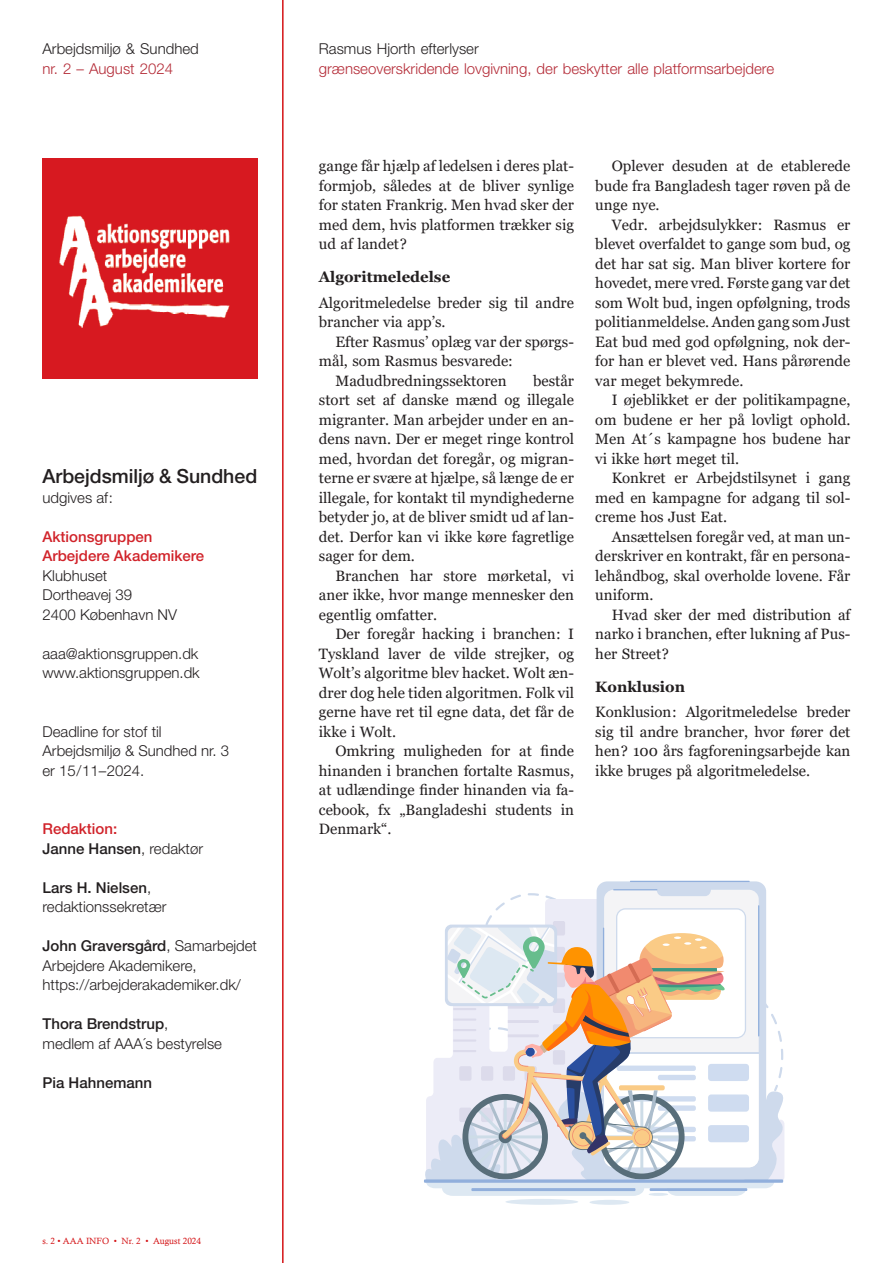
<style>
.page{position:relative;width:893px;height:1263px;background:#fff}
.page>*{position:absolute;margin:0;border:0;box-sizing:border-box;transform-origin:0 0}
.t1{font:500 19.5px "Helvetica Neue LT Std";color:#231f20}
.broedtekst_indryk{font:15px/19.5px "Georgia";color:#231f20;text-align:justify}
.broedtekst{font:300 15px/19.5px "Helvetica Neue LT Std";color:#231f20}
.broedtekst-2{font:15px/19.5px "Georgia";color:#231f20}
.broedtekst-3{font:300 15px "Helvetica Neue LT Std";color:#b42b37}
.t2{font:500 15px "Helvetica Neue LT Std";color:#231f20}
.t3{font:500 15px "Helvetica Neue LT Std";color:#d1232a}
.mellemrubrik{font:700 15px "Georgia";color:#231f20}
.t4{font:9px "Calisto";color:#d41316}
.s1{font-weight:300}
.s2{font-weight:500}
</style>
<div class="page">
<div style="left:597px;top:881px;width:169px;height:298px;background:#cedaec;border-radius:10px"></div>
<hr style="left:630px;top:881px;width:120px;height:1px;background:#91afdc">
<hr style="left:613px;top:889px;width:44px;height:1px;background:#91afdc">
<svg style="left:425px;top:890px;width:359px;height:306px"></svg>
<div style="left:505px;top:1199px;width:73px;height:6px;background:#dde8f2;border-radius:50%"></div>
<div style="left:589px;top:1200px;width:40px;height:5px;background:#dde8f2;border-radius:50%"></div>
<hr style="left:649px;top:1193px;width:19px;height:3px;background:#dde8f2;border-radius:50%">
<svg style="left:424px;top:1179px;width:359px;height:4px"></svg>
<hr style="left:471px;top:1188px;width:164px;height:3px;background:#91afdc">
<hr style="left:650px;top:1188px;width:97px;height:3px;background:#91afdc">
<hr style="left:282px;top:0;width:2px;height:1263px;background:#d41316">
<img style="left:43px;top:159px;width:214px;height:219px">
<p class="broedtekst" style="left:43px;top:39px;width:158px">Arbejdsmiljø &amp; Sundhed</p>
<p class="broedtekst-3" style="left:43px;top:59px;width:132px">nr. 2 – August 2024</p>
<p class="t1" style="left:43px;top:464px;width:216px">Arbejdsmiljø &amp; Sundhed</p>
<p class="broedtekst" style="left:43px;top:487px;width:72px">udgives af:</p>
<p class="t3" style="left:43px;top:527px;width:112px">Aktionsgruppen</p>
<p class="t3" style="left:43px;top:547px;width:163px">Arbejdere Akademikere</p>
<p class="broedtekst" style="left:43px;top:565px;width:66px">Klubhuset</p>
<p class="broedtekst" style="left:43px;top:585px;width:91px">Dortheavej 39</p>
<p class="broedtekst" style="left:43px;top:604px;width:136px">2400 København NV</p>
<p class="broedtekst" style="left:43px;top:643px;width:157px">aaa@aktionsgruppen.dk</p>
<p class="broedtekst" style="left:43px;top:663px;width:159px">www.aktionsgruppen.dk</p>
<p class="broedtekst" style="left:43px;top:721px;width:121px">Deadline for stof til</p>
<p class="broedtekst" style="left:43px;top:741px;width:188px">Arbejdsmiljø &amp; Sundhed nr. 3</p>
<p class="broedtekst" style="left:43px;top:760px;width:103px">er 15/11–2024.</p>
<p class="t3" style="left:43px;top:820px;width:76px">Redaktion:</p>
<p class="t2" style="left:43px;top:839px;width:162px">Janne Hansen<span class="s1">, redaktør</span></p>
<p class="t2" style="left:43px;top:878px;width:110px">Lars H. Nielsen<span class="s1">,</span></p>
<p class="broedtekst" style="left:43px;top:897px;width:125px">redaktionssekretær</p>
<p class="broedtekst" style="left:43px;top:936px;width:216px"><span class="s2">John Graversgård</span>, Samarbejdet<br>Arbejdere Akademikere,</p>
<p class="broedtekst" style="left:43px;top:975px;width:200px">https://arbejderakademiker.dk/</p>
<p class="t2" style="left:43px;top:1015px;width:127px">Thora Brendstrup<span class="s1">,</span></p>
<p class="broedtekst" style="left:43px;top:1033px;width:181px">medlem af AAA´s bestyrelse</p>
<p class="t2" style="left:43px;top:1073px;width:111px">Pia Hahnemann</p>
<p class="t4" style="left:43px;top:1235px;width:160px">s. 2 • AAA INFO • Nr. 2 • August 2024</p>
<p class="broedtekst" style="left:319px;top:39px;width:161px">Rasmus Hjorth efterlyser</p>
<p class="broedtekst-3" style="left:319px;top:59px;width:457px">grænseoverskridende lovgivning, der beskytter alle platformsarbejdere</p>
<p class="broedtekst_indryk" style="left:319px;top:156px;width:257px">gange får hjælp af ledelsen i deres plat&shy;formjob, således at de bliver synlige for staten Frankrig. Men hvad sker der med dem, hvis platformen trækker sig ud af landet?</p>
<p class="mellemrubrik" style="left:319px;top:267px;width:133px">Algoritmeledelse</p>
<p class="broedtekst-2" style="left:319px;top:293px;width:257px">Algoritmeledelse breder sig til andre brancher via app’s.</p>
<p class="broedtekst_indryk" style="left:319px;top:332px;width:257px;text-indent:16px">Efter Rasmus’ oplæg var der spørgs&shy;mål, som Rasmus besvarede:</p>
<p class="broedtekst_indryk" style="left:335px;top:371px;width:173px">Madudbredningssektoren</p>
<p class="broedtekst_indryk" style="left:319px;top:371px;width:257px;text-indent:214px">består stort set af danske mænd og illegale migranter. Man arbejder under en an&shy;dens navn. Der er meget ringe kontrol med, hvordan det foregår, og migran&shy;terne er svære at hjælpe, så længe de er illegale, for kontakt til myndighederne betyder jo, at de bliver smidt ud af lan&shy;det. Derfor kan vi ikke køre fagretlige sager for dem.</p>
<p class="broedtekst_indryk" style="left:319px;top:566px;width:257px;text-indent:16px">Branchen har store mørketal, vi aner ikke, hvor mange mennesker den egentlig omfatter.</p>
<p class="broedtekst_indryk" style="left:319px;top:624px;width:257px;text-indent:16px">Der foregår hacking i branchen: I Tyskland laver de vilde strejker, og Wolt’s algoritme blev hacket. Wolt æn&shy;drer dog hele tiden algoritmen. Folk vil gerne have ret til egne data, det får de ikke i Wolt.</p>
<p class="broedtekst_indryk" style="left:319px;top:741px;width:257px;text-indent:16px">Omkring muligheden for at finde hinanden i branchen fortalte Rasmus, at udlændinge finder hinanden via fa&shy;cebook, fx „Bangladeshi students in Denmark“.</p>
<p class="broedtekst_indryk" style="left:595px;top:156px;width:257px;text-indent:16px">Oplever desuden at de etablerede bude fra Bangladesh tager røven på de unge nye.</p>
<p class="broedtekst_indryk" style="left:595px;top:215px;width:257px;text-indent:16px">Vedr. arbejdsulykker: Rasmus er blevet overfaldet to gange som bud, og det har sat sig. Man bliver kortere for hovedet, mere vred. Første gang var det som Wolt bud, ingen opfølgning, trods politianmeldelse. Anden gang som Just Eat bud med god opfølgning, nok der&shy;for han er blevet ved. Hans pårørende var meget bekymrede.</p>
<p class="broedtekst_indryk" style="left:595px;top:390px;width:257px;text-indent:16px">I øjeblikket er der politikampagne, om budene er her på lovligt ophold.<br>Men At´s kampagne hos budene har vi ikke hørt meget til.</p>
<p class="broedtekst_indryk" style="left:595px;top:468px;width:257px;text-indent:16px">Konkret er Arbejdstilsynet i gang med en kampagne for adgang til sol&shy;creme hos Just Eat.</p>
<p class="broedtekst_indryk" style="left:595px;top:527px;width:257px;text-indent:16px">Ansættelsen foregår ved, at man un&shy;derskriver en kontrakt, får en persona&shy;lehåndbog, skal overholde lovene. Får uniform.</p>
<p class="broedtekst_indryk" style="left:595px;top:605px;width:257px;text-indent:16px">Hvad sker der med distribution af narko i branchen, efter lukning af Pus&shy;her Street?</p>
<p class="mellemrubrik" style="left:595px;top:677px;width:91px">Konklusion</p>
<p class="broedtekst-2" style="left:595px;top:702px;width:257px;text-align:justify">Konklusion: Algoritmeledelse breder sig til andre brancher, hvor fører det hen? 100 års fagforeningsarbejde kan ikke bruges på algoritmeledelse.</p>
</div>
